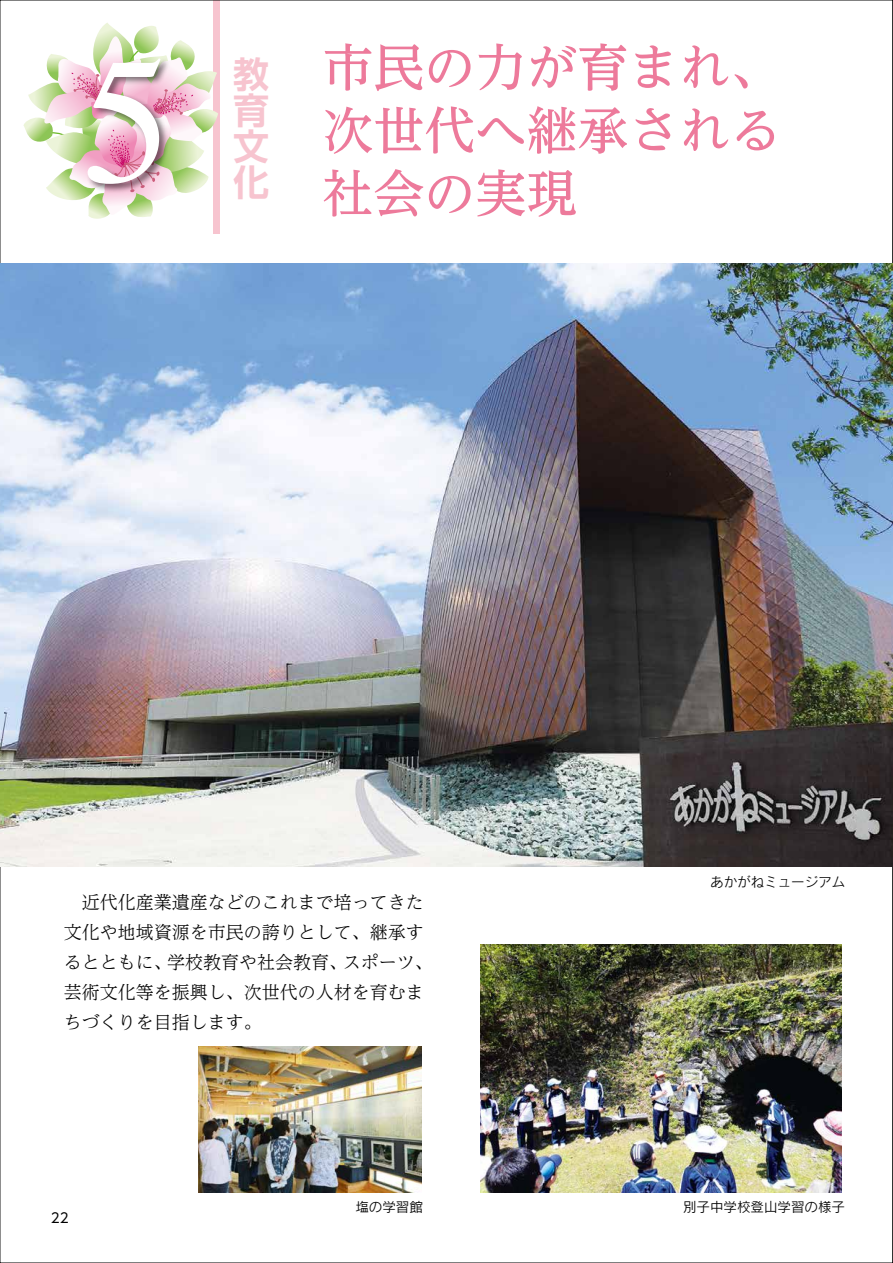
<style>
.page{position:relative;width:893px;height:1263px;background:#fff}
.page>*{position:absolute;margin:0;border:0;box-sizing:border-box;transform-origin:0 0}
.t1{font:180px "Times";color:#fff}
.t2{font:500 51px/63px "UD Reimin Pro";color:#ed7a9b;text-align:justify}
.t3{font:700 36px/36px "UD Shin Go Pro De";color:#f7c4cf;text-align:justify}
.t4{font:300 18px/30px "Reim Yonz Pro";color:#000}
.t5{font:13.5px "Rodin CID M";color:#000}
.t6{font:13.5px "UD Shin Go Pro";color:#000}
</style>
<div class="page">
<div style="left:213px;top:0;width:6px;height:234px;background:#f7c4cf"></div>
<svg style="left:23px;top:23px;width:195px;height:177px"></svg>
<img style="left:78px;top:29px;width:106px;height:235px">
<img style="left:0;top:264px;width:893px;height:603px">
<img style="left:480px;top:944px;width:362px;height:249px">
<img style="left:199px;top:1046px;width:222px;height:147px">
<img style="left:891px;top:617px;width:2px;height:69px">
<img style="left:891px;top:686px;width:2px;height:68px">
<img style="left:891px;top:754px;width:2px;height:69px">
<img style="left:890px;top:823px;width:3px;height:69px">
<img style="left:892px;top:892px;width:1px;height:68px">
<img style="left:892px;top:960px;width:1px;height:69px">
<img style="left:892px;top:1029px;width:1px;height:69px">
<img style="left:891px;top:1098px;width:2px;height:165px">
<p class="t1" style="left:82px;top:-47px;width:91px">5</p>
<p class="t3" style="left:233px;top:55px;width:37px">教育文化</p>
<p class="t2" style="left:322px;top:34px;width:461px">市民の力が育まれ、次世代へ継承される社会の実現</p>
<p class="t5" style="left:710px;top:873px;width:136px">あかがねミュージアム</p>
<p class="t4" style="left:64px;top:887px;width:371px">　近代化産業遺産などのこれまで培ってきた文化や地域資源を市民の誇りとして、継承するとともに、学校教育や社会教育、スポーツ、芸術文化等を振興し、次世代の人材を育むまちづくりを目指します。</p>
<p class="t6" style="left:51px;top:1207px;width:19px">22</p>
<p class="t5" style="left:355px;top:1198px;width:69px">塩の学習館</p>
<p class="t5" style="left:683px;top:1198px;width:163px">別子中学校登山学習の様子</p>
</div>
